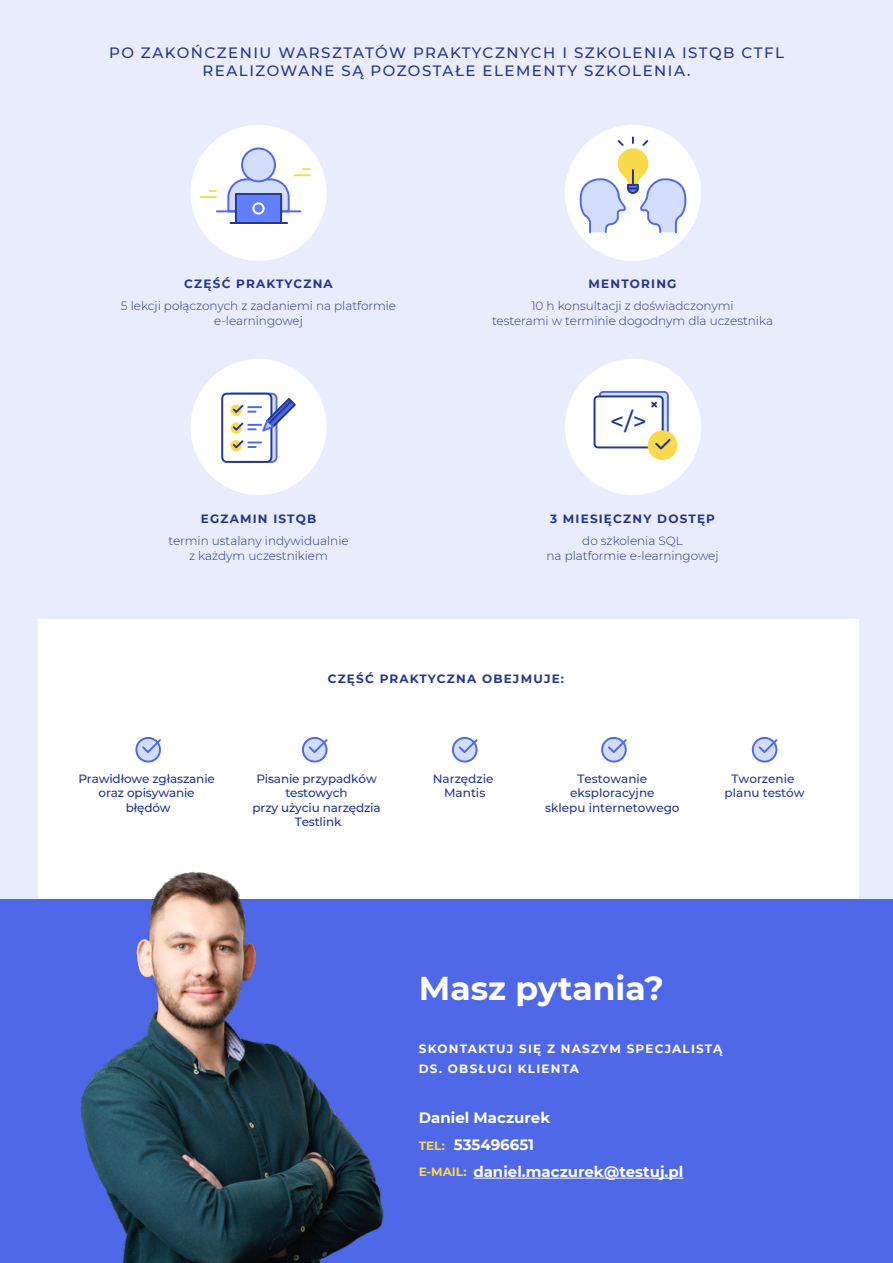
<style>
.page{position:relative;width:893px;height:1263px;background:#e9ecfc}
.page>*{position:absolute;margin:0;border:0;box-sizing:border-box;transform-origin:0 0}
.t1{font:700 33px "Montserrat";color:#fff}
.t2{font:500 24.15px "Montserrat";color:#25368d}
.t3{font:500 15px/18px "Montserrat";letter-spacing:.1em;color:#25368d;text-align:center}
.t4{font:700 15px/27.2px "Montserrat";color:#fff}
.t5{font:300 12px/15px "Montserrat";color:#25368d;text-align:center}
.t6{font:500 12px/14.4px "Montserrat";letter-spacing:-.01em;color:#24368d;text-align:center}
.t7{font:700 12px "Montserrat";letter-spacing:.1em;color:#25368d}
.t8{font:700 12px/20.7px "Montserrat";letter-spacing:.1em;color:#fff}
.s1{font-size:12px;color:#f8da49}
</style>
<div class="page">
<div style="left:38px;top:620px;width:821px;height:280px;background:#fff"></div>
<div style="left:0;top:900px;width:893px;height:363px;background:#4f68e8"></div>
<div style="left:467px;top:1162px;width:210px;height:18px;background:linear-gradient(to right,#4f68e8,#4f68e8)"></div>
<hr style="left:473px;top:1178px;width:68px;height:1px;background:#fff">
<svg style="left:541px;top:1178px;width:85px;height:1px"></svg>
<hr style="left:626px;top:1178px;width:57px;height:1px;background:#fff">
<svg style="left:191px;top:359px;width:136px;height:136px"></svg>
<img style="left:79px;top:871px;width:306px;height:392px">
<svg style="left:565px;top:125px;width:136px;height:136px"></svg>
<svg style="left:565px;top:359px;width:136px;height:136px"></svg>
<svg style="left:136px;top:738px;width:24px;height:23px"></svg>
<div style="left:135px;top:737px;width:26px;height:25px;border:2px solid #4f68e8;border-radius:50%"></div>
<svg style="left:140px;top:737px;width:21px;height:18px"></svg>
<svg style="left:303px;top:738px;width:24px;height:23px"></svg>
<div style="left:302px;top:737px;width:26px;height:25px;border:2px solid #4f68e8;border-radius:50%"></div>
<svg style="left:307px;top:737px;width:21px;height:18px"></svg>
<svg style="left:453px;top:738px;width:24px;height:23px"></svg>
<div style="left:452px;top:737px;width:26px;height:25px;border:2px solid #4f68e8;border-radius:50%"></div>
<svg style="left:457px;top:737px;width:21px;height:18px"></svg>
<svg style="left:602px;top:738px;width:24px;height:23px"></svg>
<div style="left:601px;top:737px;width:26px;height:25px;border:2px solid #4f68e8;border-radius:50%"></div>
<svg style="left:606px;top:737px;width:21px;height:18px"></svg>
<svg style="left:753px;top:738px;width:23px;height:23px"></svg>
<div style="left:752px;top:737px;width:25px;height:25px;border:2px solid #4f68e8;border-radius:50%"></div>
<svg style="left:757px;top:737px;width:21px;height:18px"></svg>
<svg style="left:191px;top:125px;width:136px;height:136px"></svg>
<div style="left:242px;top:148px;width:33px;height:33px;background:#d2ddff;border-radius:50%"></div>
<div style="left:241px;top:147px;width:35px;height:35px;border:2px solid #4f68e8;border-radius:50%"></div>
<hr style="left:217px;top:210px;width:83px;height:2px;background:#4f68e8">
<div style="left:235px;top:193px;width:47px;height:31px;background:#617fff;border:2px solid #25368d"></div>
<div style="left:252px;top:202px;width:13px;height:13px;border:2px solid #fff;border-radius:50%"></div>
<hr style="left:230px;top:222px;width:57px;height:2px;background:#25368d">
<p class="t3" style="left:109px;top:43px;width:676px">PO ZAKOŃCZENIU WARSZTATÓW PRAKTYCZNYCH I SZKOLENIA ISTQB CTFL<br>REALIZOWANE SĄ POZOSTAŁE ELEMENTY SZKOLENIA.</p>
<p class="t7" style="left:184px;top:275px;width:150px">CZĘŚĆ PRAKTYCZNA</p>
<p class="t5" style="left:121px;top:298px;width:277px">5 lekcji połączonych z zadaniemi na platformie e-learningowej</p>
<p class="t7" style="left:201px;top:510px;width:117px">EGZAMIN ISTQB</p>
<p class="t5" style="left:168px;top:533px;width:182px">termin ustalany indywidualnie z każdym uczestnikiem</p>
<p class="t7" style="left:589px;top:275px;width:89px">MENTORING</p>
<p class="t5" style="left:492px;top:298px;width:282px">10 h konsultacji z doświadczonymi<br>testerami w terminie dogodnym dla uczestnika</p>
<h2 class="t2" style="left:610px;top:405px;width:38px">&lt;/&gt;</h2>
<p class="t7" style="left:550px;top:510px;width:167px">3 MIESIĘCZNY DOSTĘP</p>
<p class="t5" style="left:547px;top:533px;width:174px">do szkolenia SQL<br>na platformie e-learningowej</p>
<p class="t7" style="left:328px;top:670px;width:238px">CZĘŚĆ PRAKTYCZNA OBEJMUJE:</p>
<p class="t6" style="left:78px;top:771px;width:138px">Prawidłowe zgłaszanie oraz opisywanie błędów</p>
<p class="t6" style="left:252px;top:771px;width:130px">Pisanie przypadków testowych<br>przy użyciu narzędzia<br>Testlink</p>
<p class="t6" style="left:433px;top:771px;width:62px">Narzędzie<br>Mantis</p>
<p class="t6" style="left:545px;top:771px;width:136px">Testowanie eksploracyjne<br>sklepu internetowego</p>
<p class="t6" style="left:724px;top:771px;width:82px">Tworzenie planu testów</p>
<h1 class="t1" style="left:419px;top:965px;width:247px">Masz pytania?</h1>
<p class="t8" style="left:419px;top:1037px;width:305px">SKONTAKTUJ SIĘ Z NASZYM SPECJALISTĄ<br>DS. OBSŁUGI KLIENTA</p>
<p class="t4" style="left:419px;top:1103px;width:266px">Daniel Maczurek<br><span class="s1">TEL:</span> 535496651<br><span class="s1">E-MAIL:</span> daniel.maczurek@testuj.pl</p>
</div>
